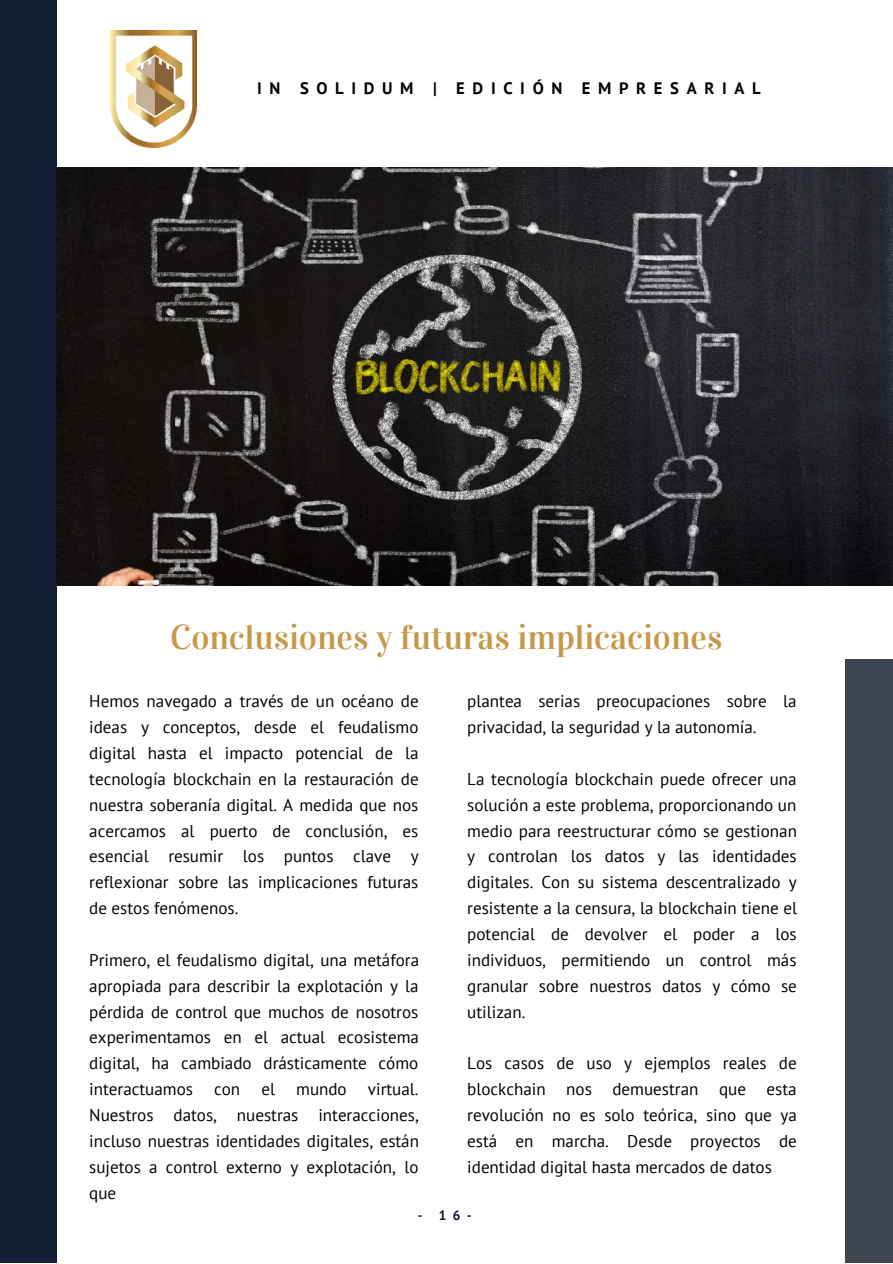
<style>
.page{position:relative;width:893px;height:1264px;background:#fff}
.page>*{position:absolute;margin:0;border:0;box-sizing:border-box;transform-origin:0 0}
.t1{font:34.5px "Vidaloka";color:#c6994a}
.t2{font:17.1px/25.8px "PT Sans";color:#000;text-align:justify}
.t3{font:700 16.65px "PT Sans";letter-spacing:.46em;color:#000}
.t4{font:700 13.65px "PT Sans";color:#131d35}
</style>
<div class="page">
<div style="left:845px;top:659px;width:47px;height:603px;background:#3f4652"></div>
<div style="left:0;top:0;width:56px;height:1262px;background:#131d35"></div>
<img style="left:110px;top:31px;width:87px;height:116px">
<img style="left:57px;top:168px;width:835px;height:418px">
<p class="t3" style="left:257px;top:77px;width:505px">IN SOLIDUM | EDICIÓN EMPRESARIAL</p>
<h1 class="t1" style="left:170px;top:616px;width:553px">Conclusiones y futuras implicaciones</h1>
<p class="t2" style="left:89px;top:688px;width:331px">Hemos navegado a través de un océano de ideas y conceptos, desde el feudalismo digital hasta el impacto potencial de la tecnología blockchain en la restauración de nuestra soberanía digital. A medida que nos acercamos al puerto de conclusión, es esencial resumir los puntos clave y reflexionar sobre las implicaciones futuras de estos fenómenos.</p>
<p class="t2" style="left:89px;top:946px;width:331px">Primero, el feudalismo digital, una metáfora apropiada para describir la explotación y la pérdida de control que muchos de nosotros experimentamos en el actual ecosistema digital, ha cambiado drásticamente cómo interactuamos con el mundo virtual.<br>Nuestros datos, nuestras interacciones, incluso nuestras identidades digitales, están sujetos a control externo y explotación, lo que</p>
<p class="t2" style="left:467px;top:688px;width:330px">plantea serias preocupaciones sobre la privacidad, la seguridad y la autonomía.</p>
<p class="t2" style="left:467px;top:765px;width:331px">La tecnología blockchain puede ofrecer una solución a este problema, proporcionando un medio para reestructurar cómo se gestionan y controlan los datos y las identidades digitales. Con su sistema descentralizado y resistente a la censura, la blockchain tiene el potencial de devolver el poder a los individuos, permitiendo un control más granular sobre nuestros datos y cómo se utilizan.</p>
<p class="t2" style="left:467px;top:1050px;width:331px">Los casos de uso y ejemplos reales de blockchain nos demuestran que esta revolución no es solo teórica, sino que ya está en marcha. Desde proyectos de identidad digital hasta mercados de datos</p>
<p class="t4" style="left:418px;top:1206px;width:55px">- 16-</p>
</div>
